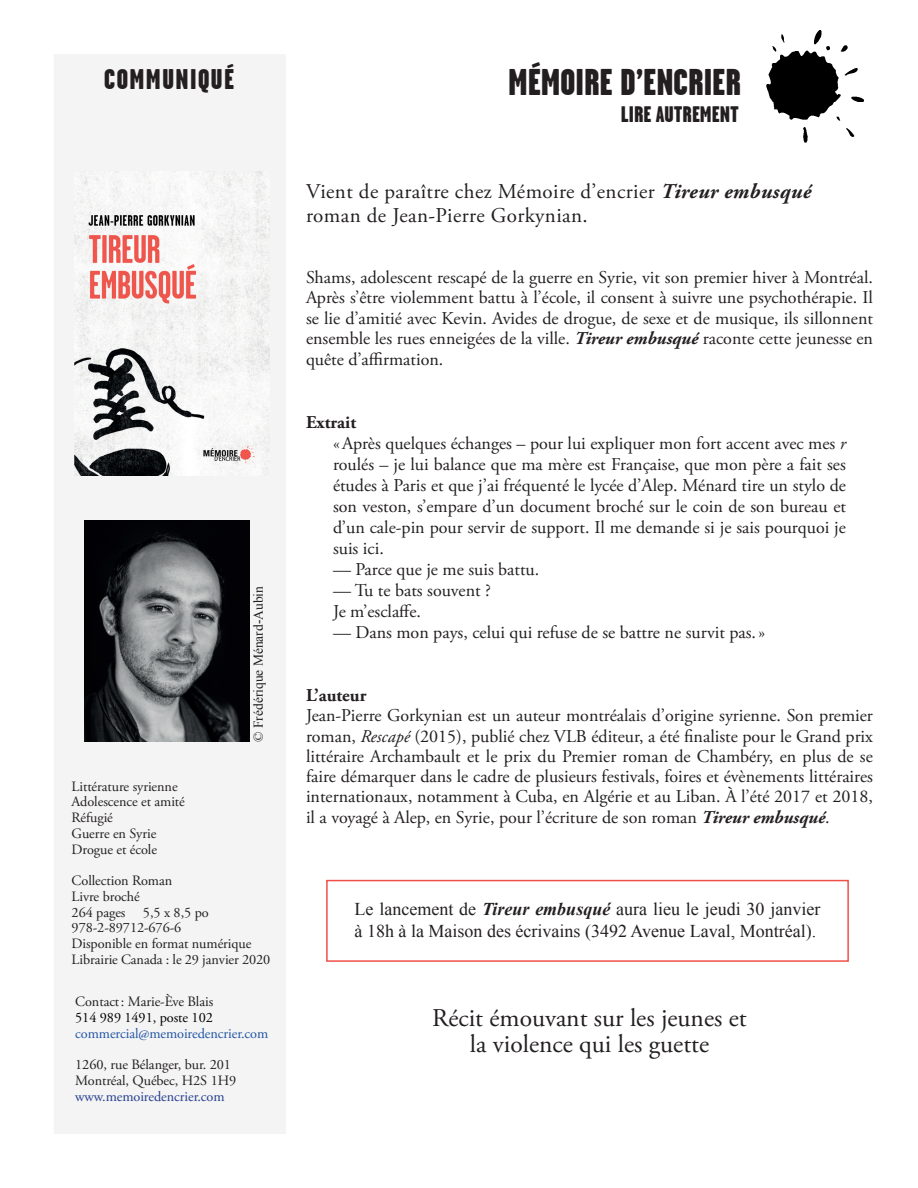
<style>
.page{position:relative;width:918px;height:1188px;background:#fff}
.page>*{position:absolute;margin:0;border:0;box-sizing:border-box;transform-origin:0 0}
.t1{font:900 37.35px "Garage Gothic";color:#231f20}
.t2{font:900 28.5px "Garage Gothic";letter-spacing:.05em;color:#231f20}
.t3{font:25.5px/25.5px "Adobe Garamond Pro";color:#231f20;text-align:center}
.t4{font:900 22.5px "Garage Gothic";color:#231f20}
.t5{font:21px/24px "Adobe Garamond Pro";letter-spacing:.02em;color:#231f20}
.t6{font:18px/21px "Adobe Garamond Pro";color:#231f20;text-align:justify}
.t7{font:18px/21.6px "Times New Roman";color:#231f20}
.t8{font:700 18px "Adobe Garamond Pro";color:#231f20}
.t9{font:14.25px/15.8px "Adobe Garamond Pro";letter-spacing:-.005em;color:#231f20}
.t10{font:14.25px "Adobe Garamond Pro";letter-spacing:-.005em;color:#2155a5}
.t11{font:14.25px "Adobe Garamond Pro";letter-spacing:-.005em;color:#253f8e}
.t12{font:14.25px "Adobe Garamond Pro";letter-spacing:-.005em;color:#000001}
.t13{font:13.5px "Times New Roman";color:#231f20}
.s1{font-weight:700;font-style:italic}
.s2{font-weight:700}
.s3{font-style:italic}
</style>
<div class="page">
<div style="left:54px;top:55px;width:231px;height:1078px;background:#f4f4f4"></div>
<img style="left:766px;top:30px;width:98px;height:113px">
<img style="left:74px;top:172px;width:196px;height:303px">
<img style="left:84px;top:520px;width:165px;height:222px">
<div style="left:326px;top:880px;width:523px;height:82px;border:2px solid #ef504a"></div>
<h2 class="t2" style="left:104px;top:64px;width:131px">COMMUNIQUÉ</h2>
<p class="t13" style="left:249px;top:742px;width:157px;rotate:-90deg">© Frédérique Ménard-Aubin</p>
<p class="t9" style="left:72px;top:779px;width:115px">Littérature syrienne<br>Adolescence et amité<br>Réfugié<br>Guerre en Syrie<br>Drogue et école</p>
<p class="t9" style="left:72px;top:873px;width:200px">Collection Roman<br>Livre broché<br>264 pages 5,5 x 8,5 po<br>978-2-89712-676-6<br>Disponible en format numérique<br>Librairie Canada : le 29 janvier 2020</p>
<p class="t9" style="left:75px;top:994px;width:140px">Contact: Marie-Ève Blais</p>
<p class="t12" style="left:75px;top:1009px;width:139px">514 989 1491, poste 102</p>
<p class="t10" style="left:75px;top:1025px;width:195px">commercial@memoiredencrier.com</p>
<p class="t9" style="left:75px;top:1057px;width:163px">1260, rue Bélanger, bur. 201<br>Montréal, Québec, H2S 1H9</p>
<p class="t11" style="left:75px;top:1088px;width:151px">www.memoiredencrier.com</p>
<h1 class="t1" style="left:508px;top:61px;width:234px">MÉMOIRE D’ENCRIER</h1>
<p class="t4" style="left:621px;top:102px;width:119px">LIRE AUTREMENT</p>
<p class="t5" style="left:306px;top:180px;width:507px">Vient de paraître chez Mémoire d’encrier <span class="s1">Tireur embusqué </span>roman de Jean-Pierre Gorkynian.</p>
<p class="t6" style="left:306px;top:268px;width:569px;line-height:20.4px">Shams, adolescent rescapé de la guerre en Syrie, vit son premier hiver à Montréal.<br>Après s’être violemment battu à l’école, il consent à suivre une psychothérapie. Il se lie d’amitié avec Kevin. Avides de drogue, de sexe et de musique, ils sillonnent ensemble les rues enneigées de la ville. <span class="s1">Tireur embusqué</span> raconte cette jeunesse en quête d’affirmation.</p>
<p class="t6" style="left:333px;top:412px;width:515px;text-align:left;text-indent:-27px"><span class="s2">Extrait<br></span>«Après quelques échanges – pour lui expliquer mon fort accent avec mes <span class="s3">r </span>roulés – je lui balance que ma mère est Française, que mon père a fait ses études à Paris et que j’ai fréquenté le lycée d’Alep. Ménard tire un stylo de son veston, s’empare d’un document broché sur le coin de son bureau et d’un cale-pin pour servir de support. Il me demande si je sais pourquoi je suis ici.</p>
<p class="t6" style="left:333px;top:559px;width:208px">— Parce que je me suis battu.</p>
<p class="t6" style="left:333px;top:580px;width:160px">— Tu te bats souvent ?<br>Je m’esclaffe.</p>
<p class="t6" style="left:333px;top:622px;width:434px">— Dans mon pays, celui qui refuse de se battre ne survit pas.»</p>
<p class="t8" style="left:306px;top:685px;width:62px">L’auteur</p>
<p class="t6" style="left:306px;top:706px;width:569px;line-height:20.2px">Jean-Pierre Gorkynian est un auteur montréalais d’origine syrienne. Son premier roman, <span class="s3">Rescapé</span> (2015), publié chez VLB éditeur, a été finaliste pour le Grand prix littéraire Archambault et le prix du Premier roman de Chambéry, en plus de se faire démarquer dans le cadre de plusieurs festivals, foires et évènements littéraires internationaux, notamment à Cuba, en Algérie et au Liban. À l’été 2017 et 2018, il a voyagé à Alep, en Syrie, pour l’écriture de son roman <span class="s1">Tireur embusqué</span>.</p>
<p class="t7" style="left:355px;top:898px;width:467px">Le lancement de <span class="s1">Tireur embusqué</span> aura lieu le jeudi 30 janvier à 18h à la Maison des écrivains (3492 Avenue Laval, Montréal).</p>
<h3 class="t3" style="left:432px;top:1007px;width:316px">Récit émouvant sur les jeunes et la violence qui les guette</h3>
</div>
